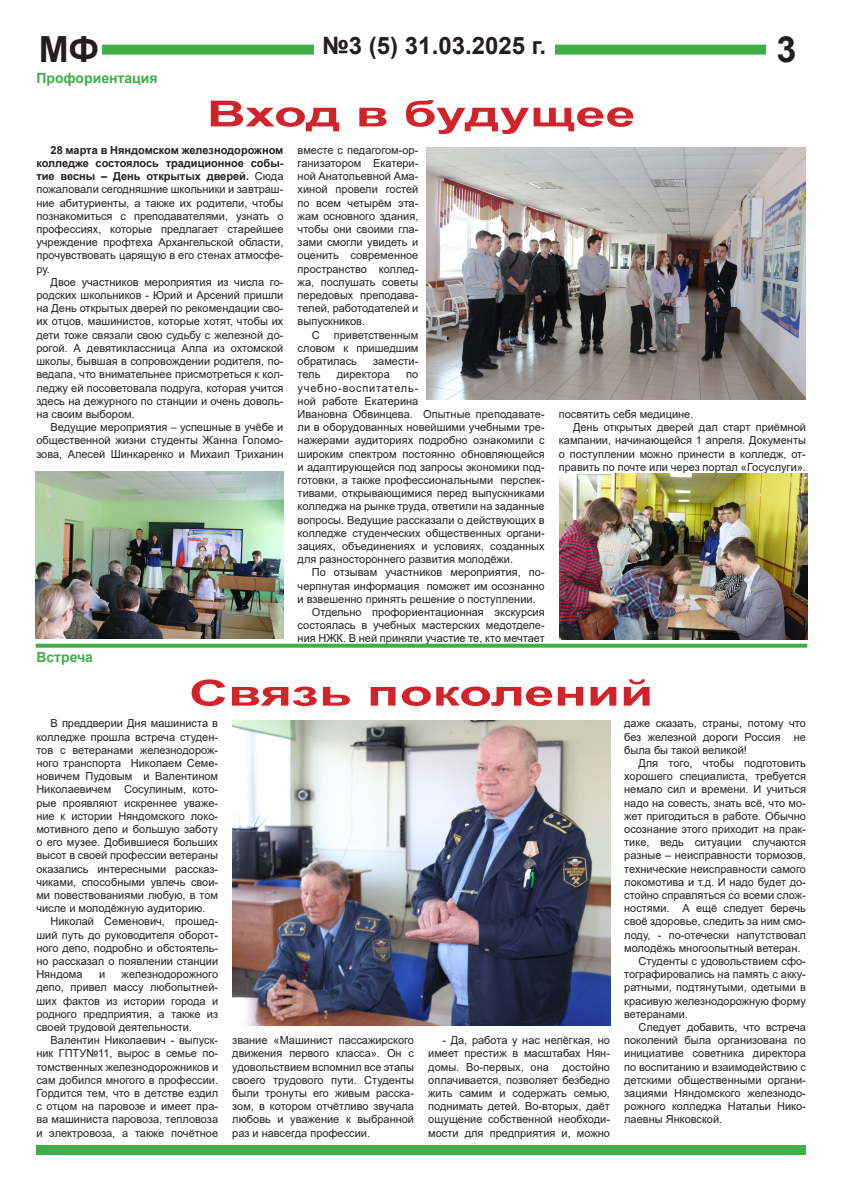
<style>
.page{position:relative;width:842px;height:1191px;background:#fff}
.page>*{position:absolute;margin:0;border:0;box-sizing:border-box;transform-origin:0 0}
.t1{font:700 36px "Arial";color:#d1232a;scale:1.5 1}
.t2{font:700 36px "Arial";color:#231f20}
.t3{font:700 24px "Arial";color:#231f20}
.t4{font:700 14px "Arial";color:#40ae49}
.t5{font:11px/13.2px "Arial";color:#231f20;text-align:justify}
.s1{font-weight:700}
</style>
<div class="page">
<div style="left:102px;top:45px;width:664px;height:10px;background:#40ae49"></div>
<div style="left:36px;top:1145px;width:770px;height:10px;background:#40ae49"></div>
<div style="left:314px;top:36px;width:240px;height:28px;background:#fff"></div>
<img style="left:559px;top:474px;width:248px;height:165px">
<img style="left:232px;top:720px;width:378px;height:305px">
<svg style="left:36px;top:643px;width:771px;height:4px;background:#61bc68"></svg>
<img style="left:35px;top:472px;width:248px;height:167px">
<img style="left:427px;top:147px;width:379px;height:253px">
<p class="t2" style="left:39px;top:24px;width:62px">МФ</p>
<p class="t3" style="left:322px;top:28px;width:225px">№3 (5) 31.03.2025 г.</p>
<p class="t2" style="left:776px;top:24px;width:22px">3</p>
<p class="t4" style="left:36px;top:68px;width:123px">Профориентация</p>
<p class="t1" style="left:207px;top:88px;width:287px">Вход в будущее</p>
<p class="t5" style="left:36px;top:143px;width:249px;text-indent:14px"><span class="s1">28 марта в Няндомском железнодорожном колледже состоялось традиционное собы&shy;тие весны – День открытых дверей.</span> Сюда пожаловали сегодняшние школьники и завтраш&shy;ние абитуриенты, а также их родители, чтобы познакомиться с преподавателями, узнать о профессиях, которые предлагает старейшее учреждение профтеха Архангельской области, прочувствовать царящую в его стенах атмосфе&shy;ру.</p>
<p class="t5" style="left:36px;top:275px;width:249px;text-indent:14px">Двое участников мероприятия из числа го&shy;родских школьников - Юрий и Арсений пришли на День открытых дверей по рекомендации сво&shy;их отцов, машинистов, которые хотят, чтобы их дети тоже связали свою судьбу с железной до&shy;рогой. А девятиклассница Алла из охтомской школы, бывшая в сопровождении родителя, по&shy;ведала, что внимательнее присмотреться к кол&shy;леджу ей посоветовала подруга, которая учится здесь на дежурного по станции и очень доволь&shy;на своим выбором.</p>
<p class="t5" style="left:36px;top:420px;width:249px;text-indent:14px">Ведущие мероприятия – успешные в учёбе и общественной жизни студенты Жанна Голомо&shy;зова, Алесей Шинкаренко и Михаил Триханин</p>
<p class="t5" style="left:298px;top:143px;width:122px">вместе с педагогом-ор&shy;ганизатором Екатери&shy;ной Анатольевной Ама&shy;хиной провели гостей по всем четырём эта&shy;жам основного здания, чтобы они своими гла&shy;зами смогли увидеть и оценить современное пространство коллед&shy;жа, послушать советы передовых преподава&shy;телей, работодателей и выпускников.</p>
<p class="t5" style="left:312px;top:328px;width:9px">С</p>
<p class="t5" style="left:298px;top:328px;width:122px;text-indent:36px">приветственным словом к пришедшим обратилась</p>
<p class="t5" style="left:373px;top:354px;width:47px">замести-</p>
<p class="t5" style="left:298px;top:368px;width:249px;text-align:left;text-indent:109px">по<br>учебно-воспитатель-<br>ной работе Екатерина<br>Ивановна Обвинцева. Опытные преподавате&shy;ли в оборудованных новейшими учебными тре&shy;нажерами аудиториях подробно ознакомили с широким спектром постоянно обновляющейся и адаптирующейся под запросы экономики под&shy;готовки, а также профессиональными перспек&shy;тивами, открывающимися перед выпускниками колледжа на рынке труда, ответили на заданные вопросы. Ведущие рассказали о действующих в колледже студенческих общественных органи&shy;зациях, объединениях и условиях, созданных для разностороннего развития молодёжи.</p>
<p class="t5" style="left:298px;top:566px;width:249px;text-indent:14px">По отзывам участников мероприятия, по&shy;черпнутая информация поможет им осознанно и взвешенно принять решение о поступлении.</p>
<p class="t5" style="left:298px;top:605px;width:249px;text-indent:14px">Отдельно профориентационная экскурсия состоялась в учебных мастерских медотделе&shy;ния НЖК. В ней приняли участие те, кто мечтает</p>
<p class="t5" style="left:298px;top:368px;width:24px">тель</p>
<p class="t5" style="left:337px;top:368px;width:54px">директора</p>
<p class="t5" style="left:559px;top:407px;width:136px">посвятить себя медицине.</p>
<p class="t5" style="left:559px;top:420px;width:249px;text-indent:14px">День открытых дверей дал старт приёмной кампании, начинающейся 1 апреля. Документы о поступлении можно принести в колледж, от&shy;править по почте или через портал «Госуслуги».</p>
<p class="t4" style="left:36px;top:647px;width:58px">Встреча</p>
<p class="t1" style="left:189px;top:667px;width:311px">Связь поколений</p>
<p class="t5" style="left:36px;top:717px;width:183px;text-indent:14px">В преддверии Дня машиниста в колледже прошла встреча студен&shy;тов с ветеранами железнодорож&shy;ного транспорта Николаем Семе&shy;новичем Пудовым и Валентином Николаевичем Сосулиным, кото&shy;рые проявляют искреннее уваже&shy;ние к истории Няндомского локо&shy;мотивного депо и большую заботу о его музее. Добившиеся больших высот в своей профессии ветераны оказались интересными рассказ&shy;чиками, способными увлечь свои&shy;ми повествованиями любую, в том числе и молодёжную аудиторию.</p>
<p class="t5" style="left:36px;top:915px;width:183px;text-indent:14px">Николай Семенович, прошед&shy;ший путь до руководителя оборот&shy;ного депо, подробно и обстоятель&shy;но рассказал о появлении станции Няндома</p>
<p class="t5" style="left:624px;top:717px;width:183px">даже сказать, страны, потому что без железной дороги Россия не была бы такой великой!</p>
<p class="t5" style="left:624px;top:756px;width:183px;text-indent:14px">Для того, чтобы подготовить хорошего специалиста, требуется немало сил и времени. И учиться надо на совесть, знать всё, что мо&shy;жет пригодиться в работе. Обычно осознание этого приходит на прак&shy;тике, ведь ситуации случаются разные – неисправности тормозов, технические неисправности самого локомотива и т.д. И надо будет до&shy;стойно справляться со всеми слож&shy;ностями. А ещё следует беречь своё здоровье, следить за ним смо&shy;лоду, - по-отечески напутствовал молодёжь многоопытный ветеран.</p>
<p class="t5" style="left:624px;top:954px;width:183px;text-indent:14px">Студенты с удовольствием сфо&shy;тографировались на память с акку&shy;ратными, подтянутыми, одетыми в красивую железнодорожную форму ветеранами.</p>
<p class="t5" style="left:624px;top:1020px;width:183px;text-indent:14px">Следует добавить, что встреча поколений была организована по инициативе советника директора по воспитанию и взаимодействию с детскими общественными органи&shy;зациями Няндомского железнодо&shy;рожного колледжа Натальи Нико&shy;лаевны Янковской.</p>
<p class="t5" style="left:36px;top:967px;width:183px;text-indent:85px">железнодорожного депо, привел массу любопытней&shy;ших фактов из истории города и родного предприятия, а также из своей трудовой деятельности.</p>
<p class="t5" style="left:36px;top:1033px;width:183px;text-indent:14px">Валентин Николаевич - выпуск&shy;ник ГПТУ№11, вырос в семье по&shy;томственных железнодорожников и сам добился многого в профессии.<br>Гордится тем, что в детстве ездил с отцом на паровозе и имеет пра&shy;ва машиниста паровоза, тепловоза и электровоза, а также почётное</p>
<p class="t5" style="left:232px;top:1033px;width:183px">звание «Машинист пассажирского движения первого класса». Он с удовольствием вспомнил все этапы своего трудового пути. Студенты были тронуты его живым расска&shy;зом, в котором отчётливо звучала любовь и уважение к выбранной раз и навсегда профессии.</p>
<p class="t5" style="left:428px;top:1033px;width:183px;text-indent:14px">- Да, работа у нас нелёгкая, но имеет престиж в масштабах Нян&shy;домы. Во-первых, она достойно оплачивается, позволяет безбедно жить самим и содержать семью, поднимать детей. Во-вторых, даёт ощущение собственной необходи&shy;мости для предприятия и, можно</p>
<p class="t5" style="left:99px;top:967px;width:8px">и</p>
</div>
